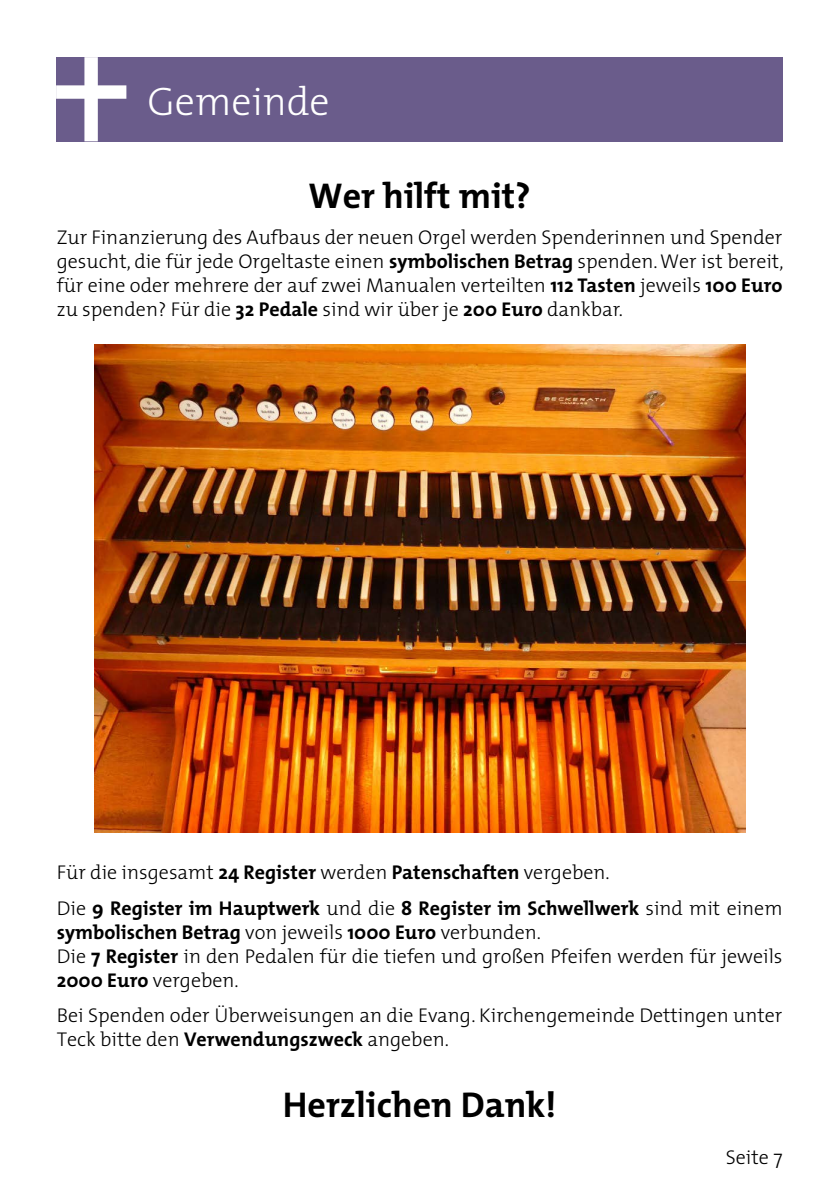
<style>
.page{position:relative;width:840px;height:1191px;background:#fff}
.page>*{position:absolute;margin:0;border:0;box-sizing:border-box;transform-origin:0 0}
.t1{font:300 40px "The Mix";color:#fff}
.t2{font:700 36px "The Mix";color:#000}
.t3{font:300 20px/24px "The Mix";color:#000}
.t4{font:700 20px/35.4px "The Mix";color:#000}
.s1{font-weight:700}
.s2{font-weight:300}
</style>
<div class="page">
<div style="left:91px;top:57px;width:691px;height:84px;background:#6a5c8b"></div>
<svg style="left:56px;top:57px;width:70px;height:84px"></svg>
<img style="left:94px;top:345px;width:650px;height:488px">
<h1 class="t1" style="left:147px;top:69px;width:183px">Gemeinde</h1>
<h2 class="t2" style="left:308px;top:166px;width:224px">Wer hilft mit?</h2>
<p class="t3" style="left:57px;top:224px;width:727px;text-align:justify">Zur Finanzierung des Aufbaus der neuen Orgel werden Spenderinnen und Spender gesucht, die für jede Orgeltaste einen <span class="s1">symbolischen Betrag</span> spenden. Wer ist bereit, für eine oder mehrere der auf zwei Manualen verteilten <span class="s1">112 Tasten</span> jeweils <span class="s1">100 Euro </span>zu spenden? Für die <span class="s1">32 Pedale</span> sind wir über je <span class="s1">200 Euro</span> dankbar.</p>
<p class="t4" style="left:57px;top:854px;width:727px"><span class="s2">Für die insgesamt</span> 24 Register <span class="s2">werden</span> Patenschaften <span class="s2">vergeben.<br>Die</span> 9 Register im Hauptwerk <span class="s2">und die</span> 8 Register im Schwellwerk <span class="s2">sind mit einem</span></p>
<p class="t3" style="left:57px;top:919px;width:727px"><span class="s1">symbolischen Betrag</span> von jeweils <span class="s1">1000 Euro</span> verbunden.<br>Die <span class="s1">7 Register</span> in den Pedalen für die tiefen und großen Pfeifen werden für jeweils<br><span class="s1">2000 Euro</span> vergeben.</p>
<p class="t3" style="left:57px;top:1002px;width:726px">Bei Spenden oder Überweisungen an die Evang. Kirchengemeinde Dettingen unter<br>Teck bitte den <span class="s1">Verwendungszweck</span> angeben.</p>
<h2 class="t2" style="left:282px;top:1074px;width:275px">Herzlichen Dank!</h2>
<p class="t3" style="left:725px;top:1145px;width:58px">Seite 7</p>
</div>
